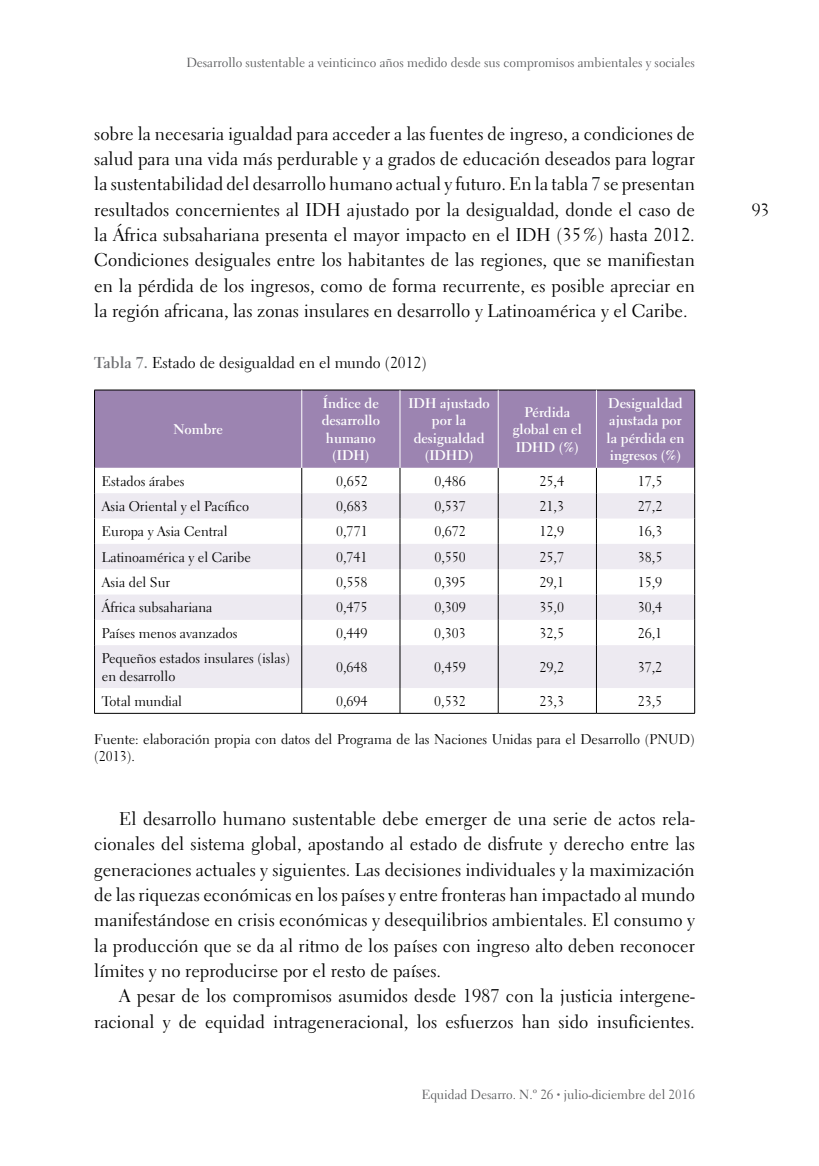
<style>
.page{position:relative;width:819px;height:1166px;background:#fff}
.page>*{position:absolute;margin:0;border:0;box-sizing:border-box;transform-origin:0 0}
.t1{font:18.38px/25.4px "Electra LT Std";color:#000;text-align:justify}
.t2{font:17.5px "Electra LT Std";color:#000}
.t3{font:15.75px "Electra LT Std";color:#000}
.t4{font:14px/17.5px "Electra LT Std";color:#000}
.t5{font:700 14px/17.5px "Electra LT Std";color:#fff;text-align:center}
.t6{font:13.12px "Electra LT Std";color:#58595b}
.s1{font-weight:700;color:#6d6e71}
.s2{font-size:7px;color:#6d6e71}
</style>
<div class="page">
<div style="left:95px;top:391px;width:599px;height:77px;background:#9c84b1"></div>
<svg style="left:95px;top:468px;width:599px;height:245px"></svg>
<svg style="left:95px;top:493px;width:599px;height:195px;fill:#edeaf1"></svg>
<svg style="left:301px;top:468px;width:1px;height:177px"></svg>
<svg style="left:399px;top:468px;width:1px;height:177px"></svg>
<svg style="left:498px;top:468px;width:1px;height:177px"></svg>
<svg style="left:596px;top:468px;width:1px;height:177px"></svg>
<hr style="left:301px;top:645px;width:1px;height:43px;background:#000">
<hr style="left:399px;top:645px;width:1px;height:43px;background:#000">
<hr style="left:498px;top:645px;width:1px;height:43px;background:#000">
<hr style="left:596px;top:645px;width:1px;height:43px;background:#000">
<svg style="left:301px;top:688px;width:1px;height:25px"></svg>
<svg style="left:399px;top:688px;width:1px;height:25px"></svg>
<svg style="left:498px;top:688px;width:1px;height:25px"></svg>
<svg style="left:596px;top:688px;width:1px;height:25px"></svg>
<hr style="left:94px;top:390px;width:208px;height:1px;background:#000">
<hr style="left:94px;top:390px;width:1px;height:78px;background:#000">
<hr style="left:302px;top:390px;width:98px;height:1px;background:#000">
<hr style="left:400px;top:390px;width:98px;height:1px;background:#000">
<hr style="left:498px;top:390px;width:98px;height:1px;background:#000">
<hr style="left:596px;top:390px;width:98px;height:1px;background:#000">
<hr style="left:694px;top:390px;width:1px;height:78px;background:#000">
<svg style="left:94px;top:468px;width:1px;height:177px"></svg>
<svg style="left:694px;top:468px;width:1px;height:177px"></svg>
<hr style="left:94px;top:645px;width:1px;height:43px;background:#000">
<hr style="left:694px;top:645px;width:1px;height:43px;background:#000">
<svg style="left:94px;top:688px;width:1px;height:25px"></svg>
<svg style="left:694px;top:688px;width:1px;height:25px"></svg>
<hr style="left:94px;top:713px;width:208px;height:1px;background:#000">
<hr style="left:302px;top:713px;width:98px;height:1px;background:#000">
<hr style="left:400px;top:713px;width:98px;height:1px;background:#000">
<hr style="left:498px;top:713px;width:98px;height:1px;background:#000">
<hr style="left:596px;top:713px;width:98px;height:1px;background:#000">
<hr style="left:301px;top:390px;width:1px;height:78px;background:#fff">
<hr style="left:399px;top:390px;width:1px;height:78px;background:#fff">
<hr style="left:498px;top:390px;width:1px;height:78px;background:#fff">
<hr style="left:596px;top:390px;width:1px;height:78px;background:#fff">
<p class="t6" style="left:186px;top:54px;width:510px">Desarrollo sustentable a veinticinco años medido desde sus compromisos ambientales y sociales</p>
<p class="t1" style="left:94px;top:121px;width:602px">sobre la necesaria igualdad para acceder a las fuentes de ingreso, a condiciones de salud para una vida más perdurable y a grados de educación deseados para lograr la sustentabilidad del desarrollo humano actual y futuro. En la tabla 7 se presentan resultados concernientes al IDH ajustado por la desigualdad, donde el caso de la África subsahariana presenta el mayor impacto en el IDH (35%) hasta 2012.<br>Condiciones desiguales entre los habitantes de las regiones, que se manifiestan en la pérdida de los ingresos, como de forma recurrente, es posible apreciar en la región africana, las zonas insulares en desarrollo y Latinoamérica y el Caribe.</p>
<p class="t3" style="left:94px;top:353px;width:334px"><span class="s1">Tabla 7.</span> Estado de desigualdad en el mundo (2012)</p>
<p class="t5" style="left:173px;top:421px;width:51px">Nombre</p>
<p class="t5" style="left:321px;top:394px;width:60px">Índice de desarrollo humano (IDH)</p>
<p class="t5" style="left:408px;top:394px;width:83px">IDH ajustado por la desigualdad (IDHD)</p>
<p class="t5" style="left:513px;top:403px;width:70px">Pérdida global en el<br>IDHD (%)</p>
<p class="t5" style="left:606px;top:394px;width:79px;text-align:left">Desigualdad ajustada por la pérdida en ingresos (%)</p>
<p class="t4" style="left:102px;top:472px;width:84px">Estados árabes</p>
<p class="t4" style="left:336px;top:472px;width:33px">0,652</p>
<p class="t4" style="left:434px;top:472px;width:33px">0,486</p>
<p class="t4" style="left:539px;top:472px;width:26px">25,4</p>
<p class="t4" style="left:637px;top:472px;width:26px">17,5</p>
<p class="t4" style="left:102px;top:497px;width:149px">Asia Oriental y el Pacífico</p>
<p class="t4" style="left:336px;top:497px;width:33px">0,683</p>
<p class="t4" style="left:434px;top:497px;width:33px">0,537</p>
<p class="t4" style="left:539px;top:497px;width:26px">21,3</p>
<p class="t4" style="left:637px;top:497px;width:26px">27,2</p>
<p class="t4" style="left:102px;top:523px;width:127px">Europa y Asia Central</p>
<p class="t4" style="left:336px;top:523px;width:33px">0,771</p>
<p class="t4" style="left:434px;top:523px;width:33px">0,672</p>
<p class="t4" style="left:539px;top:523px;width:26px">12,9</p>
<p class="t4" style="left:637px;top:523px;width:26px">16,3</p>
<p class="t4" style="left:102px;top:548px;width:150px">Latinoamérica y el Caribe</p>
<p class="t4" style="left:336px;top:548px;width:33px">0,741</p>
<p class="t4" style="left:434px;top:548px;width:33px">0,550</p>
<p class="t4" style="left:539px;top:548px;width:26px">25,7</p>
<p class="t4" style="left:637px;top:548px;width:26px">38,5</p>
<p class="t4" style="left:102px;top:573px;width:70px">Asia del Sur</p>
<p class="t4" style="left:336px;top:573px;width:33px">0,558</p>
<p class="t4" style="left:434px;top:573px;width:33px">0,395</p>
<p class="t4" style="left:539px;top:573px;width:26px">29,1</p>
<p class="t4" style="left:637px;top:573px;width:26px">15,9</p>
<p class="t4" style="left:102px;top:599px;width:112px">África subsahariana</p>
<p class="t4" style="left:336px;top:599px;width:33px">0,475</p>
<p class="t4" style="left:434px;top:599px;width:33px">0,309</p>
<p class="t4" style="left:539px;top:599px;width:26px">35,0</p>
<p class="t4" style="left:637px;top:599px;width:26px">30,4</p>
<p class="t4" style="left:102px;top:624px;width:137px">Países menos avanzados</p>
<p class="t4" style="left:336px;top:624px;width:33px">0,449</p>
<p class="t4" style="left:434px;top:624px;width:33px">0,303</p>
<p class="t4" style="left:539px;top:624px;width:26px">32,5</p>
<p class="t4" style="left:637px;top:624px;width:26px">26,1</p>
<p class="t4" style="left:102px;top:649px;width:190px">Pequeños estados insulares (islas) en desarrollo</p>
<p class="t4" style="left:336px;top:658px;width:33px">0,648</p>
<p class="t4" style="left:434px;top:658px;width:33px">0,459</p>
<p class="t4" style="left:539px;top:658px;width:26px">29,2</p>
<p class="t4" style="left:637px;top:658px;width:26px">37,2</p>
<p class="t4" style="left:102px;top:692px;width:82px">Total mundial</p>
<p class="t4" style="left:336px;top:692px;width:33px">0,694</p>
<p class="t4" style="left:434px;top:692px;width:33px">0,532</p>
<p class="t4" style="left:539px;top:692px;width:26px">23,3</p>
<p class="t4" style="left:637px;top:692px;width:26px">23,5</p>
<p class="t4" style="left:94px;top:730px;width:602px">Fuente: elaboración propia con datos del Programa de las Naciones Unidas para el Desarrollo (PNUD) (2013).</p>
<p class="t1" style="left:94px;top:806px;width:602px;text-indent:25px">El desarrollo humano sustentable debe emerger de una serie de actos rela&shy;cionales del sistema global, apostando al estado de disfrute y derecho entre las generaciones actuales y siguientes. Las decisiones individuales y la maximización de las riquezas económicas en los países y entre fronteras han impactado al mundo manifestándose en crisis económicas y desequilibrios ambientales. El consumo y la producción que se da al ritmo de los países con ingreso alto deben reconocer límites y no reproducirse por el resto de países.</p>
<p class="t1" style="left:94px;top:983px;width:602px;text-align:right">A pesar de los compromisos asumidos desde 1987 con la justicia intergene&shy;racional y de equidad intrageneracional, los esfuerzos han sido insuficientes.</p>
<p class="t6" style="left:422px;top:1086px;width:274px">Equidad Desarro. N.º 26 <span class="s2">•</span> julio-diciembre del 2016</p>
<p class="t2" style="left:751px;top:199px;width:19px">93</p>
</div>
